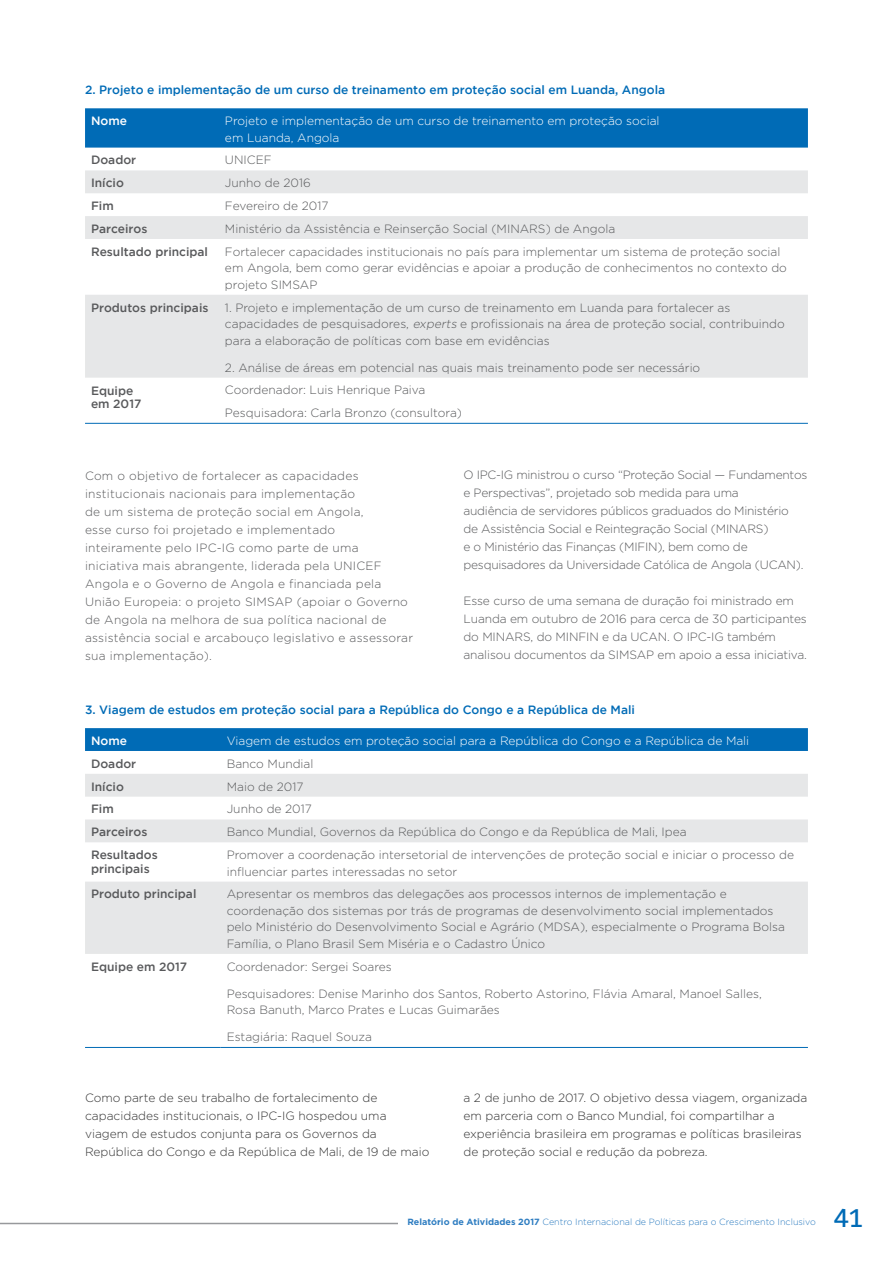
<style>
.page{position:relative;width:893px;height:1263px;background:#fff}
.page>*{position:absolute;margin:0;border:0;box-sizing:border-box;transform-origin:0 0}
.t1{font:25.5px "Bitter";color:#006bb6}
.t2{font:300 12px/16.5px "Gotham";color:#58595b}
.t3{font:300 12px/18px "Gotham";letter-spacing:.02em;color:#58595b}
.t4{font:300 12px/18px "Gotham";color:#333}
.t5{font:300 12px/18px "Gotham";letter-spacing:-.02em;color:#58595b}
.t6{font:500 12px "Gotham";color:#006bb6}
.t7{font:500 12px/13.5px "Gotham";color:#58595b}
.t8{font:300 12px/16.5px "Gotham";color:#fff}
.t9{font:500 12px "Gotham";color:#fff}
.t10{font:300 9px "Gotham";color:#2e7dc1}
.s1{font-style:italic}
.s2{font-weight:700}
</style>
<div class="page">
<hr style="left:0;top:1223px;width:398px;height:1px;background:#97999c">
<div style="left:85px;top:108px;width:723px;height:40px;background:#006bb6"></div>
<svg style="left:85px;top:170px;width:723px;height:208px;fill:#e6e7e8"></svg>
<hr style="left:85px;top:423px;width:134px;height:1px;background:#006bb6">
<hr style="left:219px;top:423px;width:589px;height:1px;background:#006bb6">
<div style="left:85px;top:728px;width:723px;height:23px;background:#006bb6"></div>
<svg style="left:85px;top:774px;width:723px;height:180px;fill:#e6e7e8"></svg>
<hr style="left:85px;top:1047px;width:136px;height:1px;background:#006bb6">
<hr style="left:221px;top:1047px;width:587px;height:1px;background:#006bb6">
<p class="t6" style="left:85px;top:83px;width:582px">2. Projeto e implementação de um curso de treinamento em proteção social em Luanda, Angola</p>
<p class="t9" style="left:91px;top:114px;width:38px">Nome</p>
<p class="t8" style="left:225px;top:112px;width:436px">Projeto e implementação de um curso de treinamento em proteção social em Luanda, Angola</p>
<p class="t7" style="left:91px;top:153px;width:47px">Doador</p>
<p class="t2" style="left:225px;top:152px;width:48px">UNICEF</p>
<p class="t7" style="left:91px;top:176px;width:34px">Início</p>
<p class="t2" style="left:225px;top:175px;width:87px">Junho de 2016</p>
<p class="t7" style="left:91px;top:199px;width:24px">Fim</p>
<p class="t2" style="left:225px;top:197px;width:105px">Fevereiro de 2017</p>
<p class="t7" style="left:91px;top:222px;width:58px">Parceiros</p>
<p class="t2" style="left:225px;top:220px;width:392px">Ministério da Assistência e Reinserção Social (MINARS) de Angola</p>
<p class="t7" style="left:91px;top:245px;width:118px">Resultado principal</p>
<p class="t2" style="left:225px;top:243px;width:563px">Fortalecer capacidades institucionais no país para implementar um sistema de proteção social em Angola, bem como gerar evidências e apoiar a produção de conhecimentos no contexto do projeto SIMSAP</p>
<p class="t7" style="left:91px;top:300px;width:119px">Produtos principais</p>
<p class="t2" style="left:225px;top:299px;width:561px">1. Projeto e implementação de um curso de treinamento em Luanda para fortalecer as capacidades de pesquisadores, <span class="s1">experts</span> e profissionais na área de proteção social, contribuindo para a elaboração de políticas com base em evidências</p>
<p class="t2" style="left:225px;top:359px;width:477px">2. Análise de áreas em potencial nas quais mais treinamento pode ser necessário</p>
<p class="t7" style="left:91px;top:383px;width:52px">Equipe em 2017</p>
<p class="t2" style="left:225px;top:379px;width:239px;line-height:22.8px">Coordenador: Luis Henrique Paiva<br>Pesquisadora: Carla Bronzo (consultora)</p>
<p class="t3" style="left:85px;top:467px;width:330px">Com o objetivo de fortalecer as capacidades institucionais nacionais para implementação<br>de um sistema de proteção social em Angola,<br>esse curso foi projetado e implementado inteiramente pelo IPC-IG como parte de uma iniciativa mais abrangente, liderada pela UNICEF Angola e o Governo de Angola e financiada pela União Europeia: o projeto SIMSAP (apoiar o Governo de Angola na melhora de sua política nacional de assistência social e arcabouço legislativo e assessorar sua implementação).</p>
<p class="t5" style="left:463px;top:465px;width:345px">O IPC-IG ministrou o curso “Proteção Social — Fundamentos e Perspectivas”, projetado sob medida para uma<br>audiência de servidores públicos graduados do Ministério<br>de Assistência Social e Reintegração Social (MINARS)<br>e o Ministério das Finanças (MIFIN), bem como de pesquisadores da Universidade Católica de Angola (UCAN).</p>
<p class="t2" style="left:463px;top:591px;width:345px;line-height:18px">Esse curso de uma semana de duração foi ministrado em Luanda em outubro de 2016 para cerca de 30 participantes do MINARS, do MINFIN e da UCAN. O IPC-IG também analisou documentos da SIMSAP em apoio a essa iniciativa.</p>
<p class="t6" style="left:85px;top:702px;width:551px">3. Viagem de estudos em proteção social para a República do Congo e a República de Mali</p>
<p class="t9" style="left:91px;top:734px;width:38px">Nome</p>
<p class="t8" style="left:227px;top:732px;width:524px">Viagem de estudos em proteção social para a República do Congo e a República de Mali</p>
<p class="t7" style="left:91px;top:756px;width:47px">Doador</p>
<p class="t2" style="left:227px;top:755px;width:88px">Banco Mundial</p>
<p class="t7" style="left:91px;top:779px;width:34px">Início</p>
<p class="t2" style="left:227px;top:778px;width:78px">Maio de 2017</p>
<p class="t7" style="left:91px;top:802px;width:24px">Fim</p>
<p class="t2" style="left:227px;top:801px;width:87px">Junho de 2017</p>
<p class="t7" style="left:91px;top:825px;width:58px">Parceiros</p>
<p class="t2" style="left:227px;top:824px;width:461px">Banco Mundial, Governos da República do Congo e da República de Mali, Ipea</p>
<p class="t7" style="left:91px;top:848px;width:68px">Resultados principais</p>
<p class="t2" style="left:227px;top:846px;width:569px">Promover a coordenação intersetorial de intervenções de proteção social e iniciar o processo de influenciar partes interessadas no setor</p>
<p class="t7" style="left:91px;top:887px;width:107px">Produto principal</p>
<p class="t2" style="left:227px;top:886px;width:560px">Apresentar os membros das delegações aos processos internos de implementação e coordenação dos sistemas por trás de programas de desenvolvimento social implementados pelo Ministério do Desenvolvimento Social e Agrário (MDSA), especialmente o Programa Bolsa Família, o Plano Brasil Sem Miséria e o Cadastro Único</p>
<p class="t7" style="left:91px;top:959px;width:98px">Equipe em 2017</p>
<p class="t2" style="left:227px;top:958px;width:167px">Coordenador: Sergei Soares</p>
<p class="t2" style="left:227px;top:985px;width:537px">Pesquisadores: Denise Marinho dos Santos, Roberto Astorino, Flávia Amaral, Manoel Salles,<br>Rosa Banuth, Marco Prates e Lucas Guimarães</p>
<p class="t2" style="left:227px;top:1029px;width:147px">Estagiária: Raquel Souza</p>
<p class="t4" style="left:85px;top:1089px;width:346px">Como parte de seu trabalho de fortalecimento de capacidades institucionais, o IPC-IG hospedou uma viagem de estudos conjunta para os Governos da República do Congo e da República de Mali, de 19 de maio</p>
<p class="t4" style="left:463px;top:1089px;width:345px">a 2 de junho de 2017. O objetivo dessa viagem, organizada em parceria com o Banco Mundial, foi compartilhar a experiência brasileira em programas e políticas brasileiras de proteção social e redução da pobreza.</p>
<p class="t10" style="left:408px;top:1217px;width:410px"><span class="s2">Relatório de Atividades 2017</span> Centro Internacional de Políticas para o Crescimento Inclusivo</p>
<h1 class="t1" style="left:834px;top:1199px;width:30px">41</h1>
</div>
